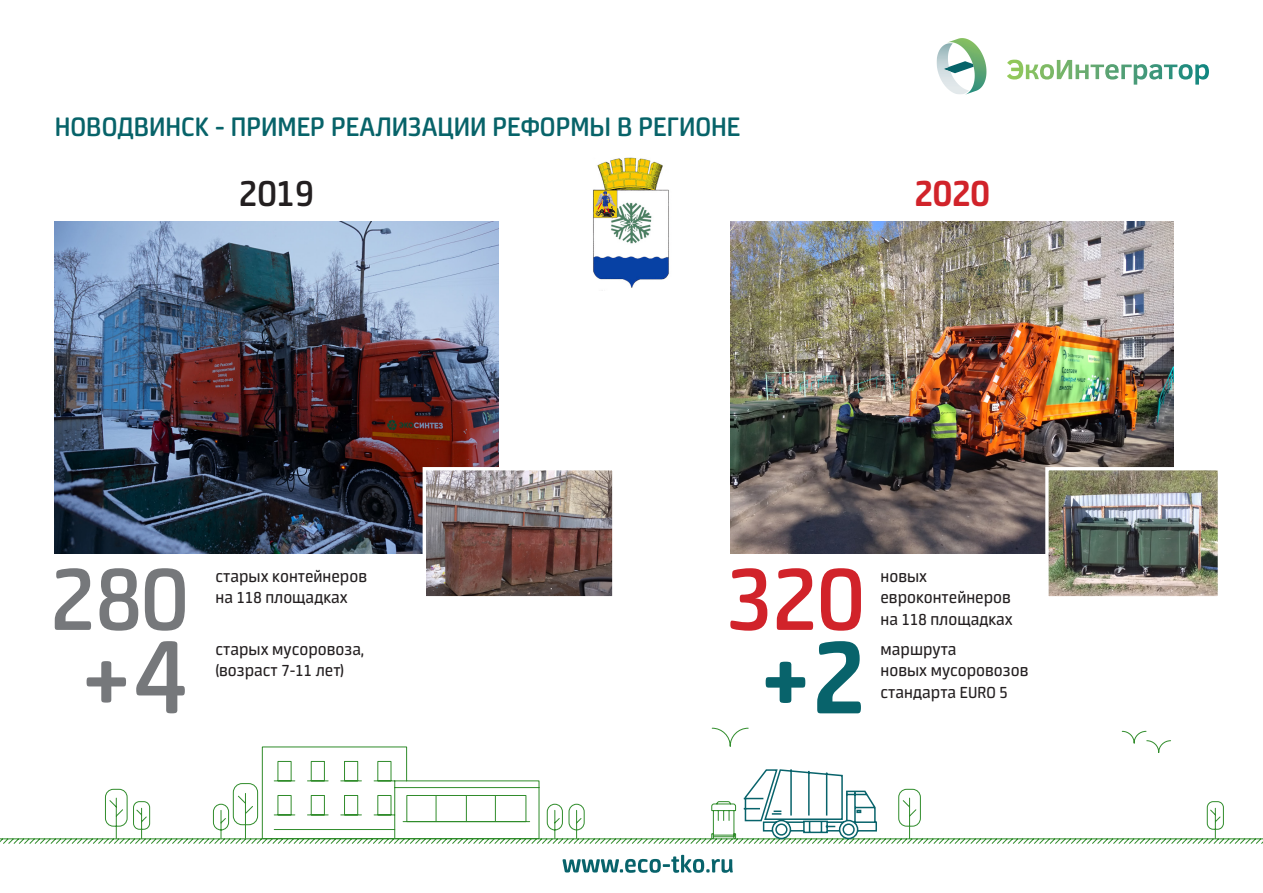
<style>
.page{position:relative;width:1263px;height:893px;background:#fff}
.page>*{position:absolute;margin:0;border:0;box-sizing:border-box;transform-origin:0 0}
.t1{font:600 40.5px "Neuron";color:#231f20}
.t2{font:700 40.5px "Neuron";color:#d1232a}
.t3{font:600 30px "Neuron";color:#076369}
.t4{font:18px/21.6px "Neuron";color:#231f20}
</style>
<div class="page">
<svg style="left:0;top:838px;width:1263px;height:6px"></svg>
<svg style="left:105px;top:727px;width:1119px;height:112px"></svg>
<svg style="left:563px;top:855px;width:170px;height:18px"></svg>
<img style="left:948px;top:38px;width:38px;height:56px">
<svg style="left:969px;top:61px;width:4px;height:12px"></svg>
<img style="left:937px;top:43px;width:32px;height:52px">
<img style="left:1007px;top:59px;width:202px;height:26px">
<img style="left:730px;top:221px;width:444px;height:333px">
<img style="left:55px;top:221px;width:443px;height:333px">
<svg style="left:730px;top:568px;width:131px;height:63px"></svg>
<svg style="left:766px;top:641px;width:95px;height:72px"></svg>
<img style="left:593px;top:157px;width:76px;height:131px">
<svg style="left:55px;top:568px;width:130px;height:63px"></svg>
<svg style="left:87px;top:641px;width:98px;height:72px"></svg>
<img style="left:427px;top:471px;width:184px;height:124px">
<div style="left:423px;top:467px;width:192px;height:132px;border:3px solid #fff"></div>
<img style="left:1049px;top:471px;width:168px;height:124px">
<div style="left:1045px;top:467px;width:176px;height:132px;border:3px solid #fff"></div>
<p class="t3" style="left:55px;top:110px;width:687px">НОВОДВИНСК - ПРИМЕР РЕАЛИЗАЦИИ РЕФОРМЫ В РЕГИОНЕ</p>
<p class="t1" style="left:239px;top:171px;width:77px">2019</p>
<p class="t2" style="left:914px;top:170px;width:77px">2020</p>
<p class="t4" style="left:215px;top:565px;width:153px">старых контейнеров</p>
<p class="t4" style="left:215px;top:587px;width:134px">на 118 площадках</p>
<p class="t4" style="left:215px;top:638px;width:150px">старых мусоровоза, (возраст 7-11 лет)</p>
<p class="t4" style="left:880px;top:565px;width:48px">новых</p>
<p class="t4" style="left:880px;top:587px;width:132px">евроконтейнеров</p>
<p class="t4" style="left:880px;top:609px;width:134px">на 118 площадках</p>
<p class="t4" style="left:880px;top:638px;width:149px">маршрута<br>новых мусоровозов стандарта EURO 5</p>
</div>
